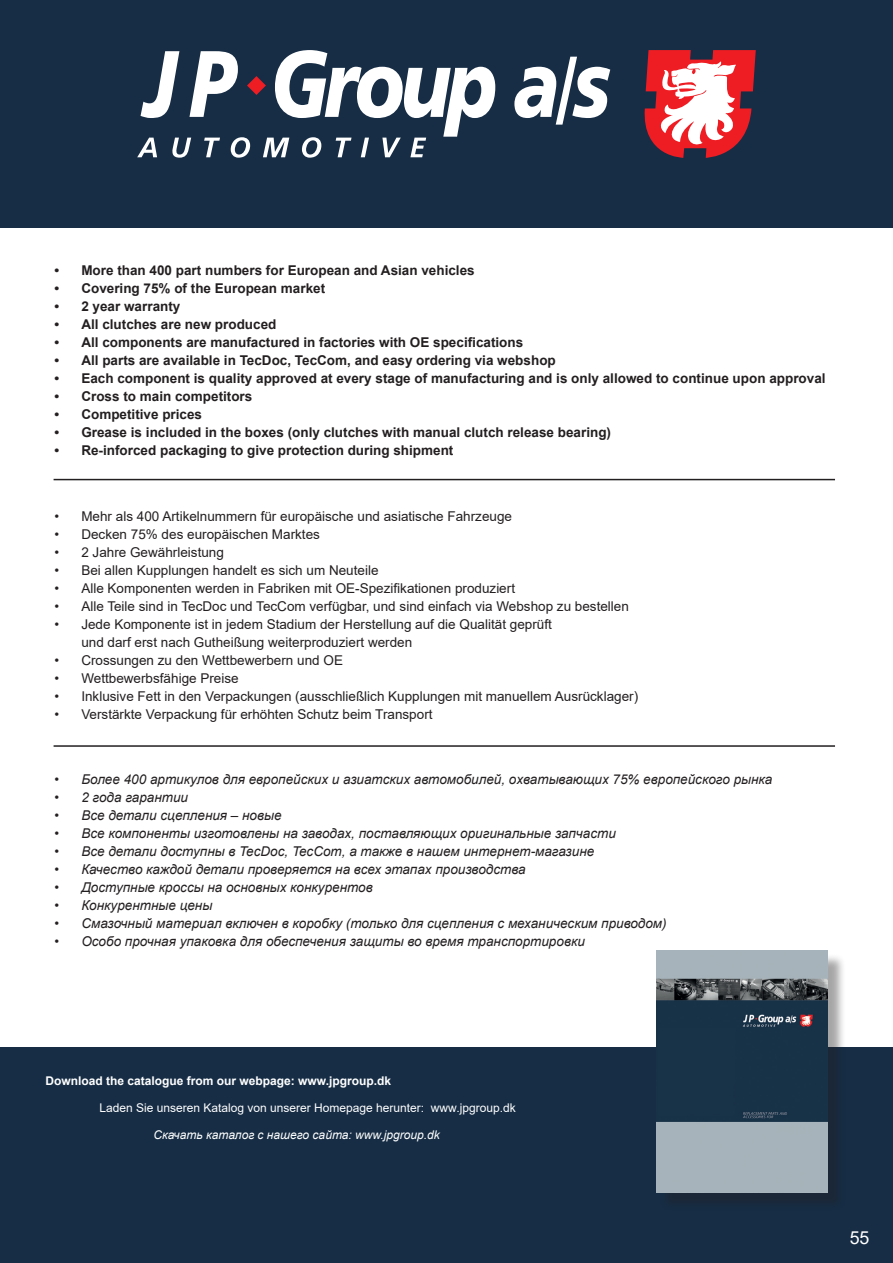
<style>
.page{position:relative;width:893px;height:1263px;background:#fff}
.page>*{position:absolute;margin:0;border:0;box-sizing:border-box;transform-origin:0 0}
.t1{font:18px "Arial";color:#fff}
.t2{font:13.5px/18px "Arial";color:#231f20}
.t3{font:700 13.5px "Arial";color:#231f20}
.t4{font:italic 13.5px "Arial";color:#231f20}
.t5{font:12px "Arial";color:#fff}
.t6{font:700 12px "Arial";color:#fff}
.t7{font:italic 12px "Arial";color:#fff}
</style>
<div class="page">
<div style="left:0;top:1047px;width:893px;height:216px;background:#162d45"></div>
<div style="left:0;top:0;width:893px;height:227px;background:#162d45"></div>
<svg style="left:514px;top:57px;width:96px;height:68px"></svg>
<svg style="left:137px;top:50px;width:358px;height:108px"></svg>
<svg style="left:644px;top:50px;width:112px;height:108px"></svg>
<hr style="left:54px;top:479px;width:781px;height:1px;background:#231f20">
<hr style="left:54px;top:745px;width:781px;height:2px;background:#231f20">
<div style="left:659px;top:953px;width:187px;height:258px;background:#231f20;opacity:.4"></div>
<img style="left:656px;top:950px;width:172px;height:243px">
<p class="t3" style="left:54px;top:261px;width:422px">• More than 400 part numbers for European and Asian vehicles</p>
<p class="t3" style="left:54px;top:279px;width:272px">• Covering 75% of the European market</p>
<p class="t3" style="left:54px;top:297px;width:128px">• 2 year warranty</p>
<p class="t3" style="left:54px;top:315px;width:224px">• All clutches are new produced</p>
<p class="t3" style="left:54px;top:333px;width:470px">• All components are manufactured in factories with OE specifications</p>
<p class="t3" style="left:54px;top:351px;width:503px">• All parts are available in TecDoc, TecCom, and easy ordering via webshop</p>
<p class="t3" style="left:54px;top:369px;width:773px">• Each component is quality approved at every stage of manufacturing and is only allowed to continue upon approval</p>
<p class="t3" style="left:54px;top:387px;width:200px">• Cross to main competitors</p>
<p class="t3" style="left:54px;top:405px;width:149px">• Competitive prices</p>
<p class="t3" style="left:54px;top:423px;width:558px">• Grease is included in the boxes (only clutches with manual clutch release bearing)</p>
<p class="t3" style="left:54px;top:441px;width:401px">• Re-inforced packaging to give protection during shipment</p>
<p class="t2" style="left:54px;top:507px;width:459px">• Mehr als 400 Artikelnummern für europäische und asiatische Fahrzeuge</p>
<p class="t2" style="left:54px;top:525px;width:267px">• Decken 75% des europäischen Marktes</p>
<p class="t2" style="left:54px;top:543px;width:171px">• 2 Jahre Gewährleistung</p>
<p class="t2" style="left:54px;top:561px;width:326px">• Bei allen Kupplungen handelt es sich um Neuteile</p>
<p class="t2" style="left:54px;top:579px;width:462px">• Alle Komponenten werden in Fabriken mit OE-Spezifikationen produziert</p>
<p class="t2" style="left:54px;top:597px;width:576px">• Alle Teile sind in TecDoc und TecCom verfügbar, und sind einfach via Webshop zu bestellen</p>
<p class="t2" style="left:81px;top:615px;width:472px;text-indent:-27px">• Jede Komponente ist in jedem Stadium der Herstellung auf die Qualität geprüft und darf erst nach Gutheißung weiterproduziert werden</p>
<p class="t2" style="left:54px;top:651px;width:290px">• Crossungen zu den Wettbewerbern und OE</p>
<p class="t2" style="left:54px;top:669px;width:186px">• Wettbewerbsfähige Preise</p>
<p class="t2" style="left:54px;top:687px;width:585px">• Inklusive Fett in den Verpackungen (ausschließlich Kupplungen mit manuellem Ausrücklager)</p>
<p class="t2" style="left:54px;top:705px;width:380px">• Verstärkte Verpackung für erhöhten Schutz beim Transport</p>
<p class="t4" style="left:54px;top:770px;width:720px">• Более 400 артикулов для европейских и азиатских автомобилей, oхватывающих 75% европейского рынка</p>
<p class="t4" style="left:54px;top:788px;width:135px">• 2 года гарантии</p>
<p class="t4" style="left:54px;top:806px;width:229px">• Все детали сцепления – новые</p>
<p class="t4" style="left:54px;top:824px;width:563px">• Все компоненты изготовлены на заводах, поставляющих оригинальные запчасти</p>
<p class="t4" style="left:54px;top:842px;width:541px">• Все детали доступны в TecDoc, TecCom, а также в нашем интернет-магазине</p>
<p class="t4" style="left:54px;top:860px;width:473px">• Качество каждой детали проверяется на всех этапах производства</p>
<p class="t4" style="left:54px;top:878px;width:320px">• Доступные кроссы на основных конкурентов</p>
<p class="t4" style="left:54px;top:896px;width:159px">• Конкурентные цены</p>
<p class="t4" style="left:54px;top:914px;width:614px">• Смазочный материал включен в коробку (только для сцепления с механическим приводом)</p>
<p class="t4" style="left:54px;top:932px;width:532px">• Особо прочная упаковка для обеспечения защиты во время транспортировки</p>
<p class="t6" style="left:45px;top:1072px;width:347px">Download the catalogue from our webpage: www.jpgroup.dk</p>
<p class="t5" style="left:99px;top:1099px;width:418px">Laden Sie unseren Katalog von unserer Homepage herunter: www.jpgroup.dk</p>
<p class="t7" style="left:153px;top:1126px;width:288px">Скачать каталог с нашего сайта: www.jpgroup.dk</p>
<h1 class="t1" style="left:850px;top:1225px;width:21px">55</h1>
</div>
